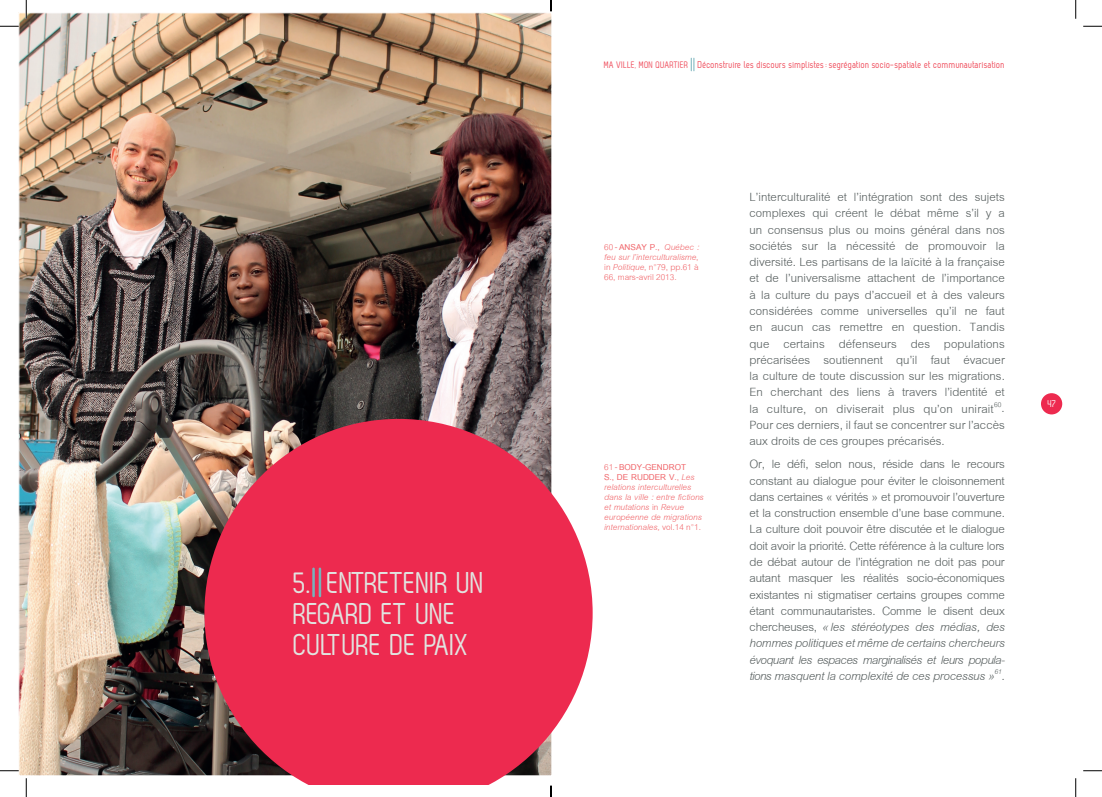
<style>
.page{position:relative;width:1102px;height:797px;background:#fff}
.page>*{position:absolute;margin:0;border:0;box-sizing:border-box;transform-origin:0 0}
.t1{font:30px/31.2px "Zag";color:#e1e4e0}
.t2{font:17.5px/16.2px "Cordia New";letter-spacing:-.005em;color:#555d5d;text-align:justify}
.t3{font:italic 12.5px/10px "Cordia New";color:#f06368;text-align:justify}
.t4{font:10px "Zag";letter-spacing:.02em;color:#ef4c5b}
.t5{font:10px "Zag";color:#fff}
.s1{font-size:9.38px}
.s2{font-style:normal}
.s3{font-weight:700;font-style:normal}
.s4{font-style:italic}
</style>
<div class="page">
<div style="left:1040px;top:393px;width:22px;height:21px;background:#ed2a4f;border-radius:50%"></div>
<svg style="left:691px;top:58px;width:3px;height:13px"></svg>
<img style="left:20px;top:14px;width:530px;height:760px">
<svg style="left:204px;top:419px;width:388px;height:366px;background:#e03f5d"></svg>
<hr style="left:312px;top:568px;width:3px;height:28px;background:#77b2bb">
<hr style="left:319px;top:568px;width:2px;height:28px;background:#77b2bb">
<svg style="left:0;top:25px;width:19px;height:2px"></svg>
<svg style="left:1083px;top:25px;width:18px;height:2px"></svg>
<svg style="left:0;top:770px;width:19px;height:1px"></svg>
<svg style="left:1083px;top:770px;width:18px;height:1px"></svg>
<svg style="left:25px;top:0;width:2px;height:19px"></svg>
<svg style="left:25px;top:778px;width:2px;height:19px"></svg>
<svg style="left:1075px;top:0;width:1px;height:19px"></svg>
<svg style="left:1075px;top:778px;width:1px;height:19px"></svg>
<svg style="left:550px;top:785px;width:1px;height:12px"></svg>
<h1 class="t1" style="left:294px;top:566px;width:192px">5. ENTRETENIR UN<br>REGARD ET UNE<br>CULTURE DE PAIX</h1>
<p class="t4" style="left:604px;top:59px;width:402px"><span class="s1">MA VILLE, MON QUARTIER</span> Déconstruire les discours simplistes:segrégation socio-spatiale et communautarisation</p>
<p class="t3" style="left:604px;top:242px;width:96px"><span class="s2">60-</span> <span class="s3">ANSAY P.,</span> Québec : feu sur l’interculturalisme<span class="s2">, in</span> Politique<span class="s2">, n°79, pp.61 à 66, mars-avril 2013.</span></p>
<p class="t3" style="left:604px;top:462px;width:101px;text-align:left"><span class="s2">61-</span> <span class="s3">BODY-GENDROT<br>S., DE RUDDER V.</span><span class="s2">,</span> Les relations interculturelles dans la ville : entre fictions et mutations <span class="s2">in</span> Revue européenne de migrations internationales, <span class="s2">vol.14 n°1.</span></p>
<p class="t2" style="left:749px;top:189px;width:257px">L’interculturalité et l’intégration sont des sujets complexes qui créent le débat même s’il y a un consensus plus ou moins général dans nos sociétés sur la nécessité de promouvoir la diversité. Les partisans de la laïcité à la française et de l’universalisme attachent de l’importance à la culture du pays d’accueil et à des valeurs considérées comme universelles qu’il ne faut en aucun cas remettre en question. Tandis que certains défenseurs des populations précarisées soutiennent qu’il faut évacuer la culture de toute discussion sur les migrations.<br>En cherchant des liens à travers l’identité et la culture, on diviserait plus qu’on unirait<sup>60</sup>.<br>Pour ces derniers, il faut se concentrer sur l’accès aux droits de ces groupes précarisés.</p>
<p class="t2" style="left:749px;top:456px;width:257px">Or, le défi, selon nous, réside dans le recours constant au dialogue pour éviter le cloisonnement dans certaines « vérités » et promouvoir l’ouverture et la construction ensemble d’une base commune.<br>La culture doit pouvoir être discutée et le dialogue doit avoir la priorité. Cette référence à la culture lors de débat autour de l’intégration ne doit pas pour autant masquer les réalités socio-économiques existantes ni stigmatiser certains groupes comme étant communautaristes. Comme le disent deux chercheuses, <span class="s4">«les stéréotypes des médias, des hommes politiques et même de certains chercheurs évoquant les espaces marginalisés et leurs popula&shy;tions masquent la complexité de ces processus »</span><sup>61</sup><span class="s4">.</span></p>
<p class="t5" style="left:1047px;top:398px;width:10px">47</p>
</div>
